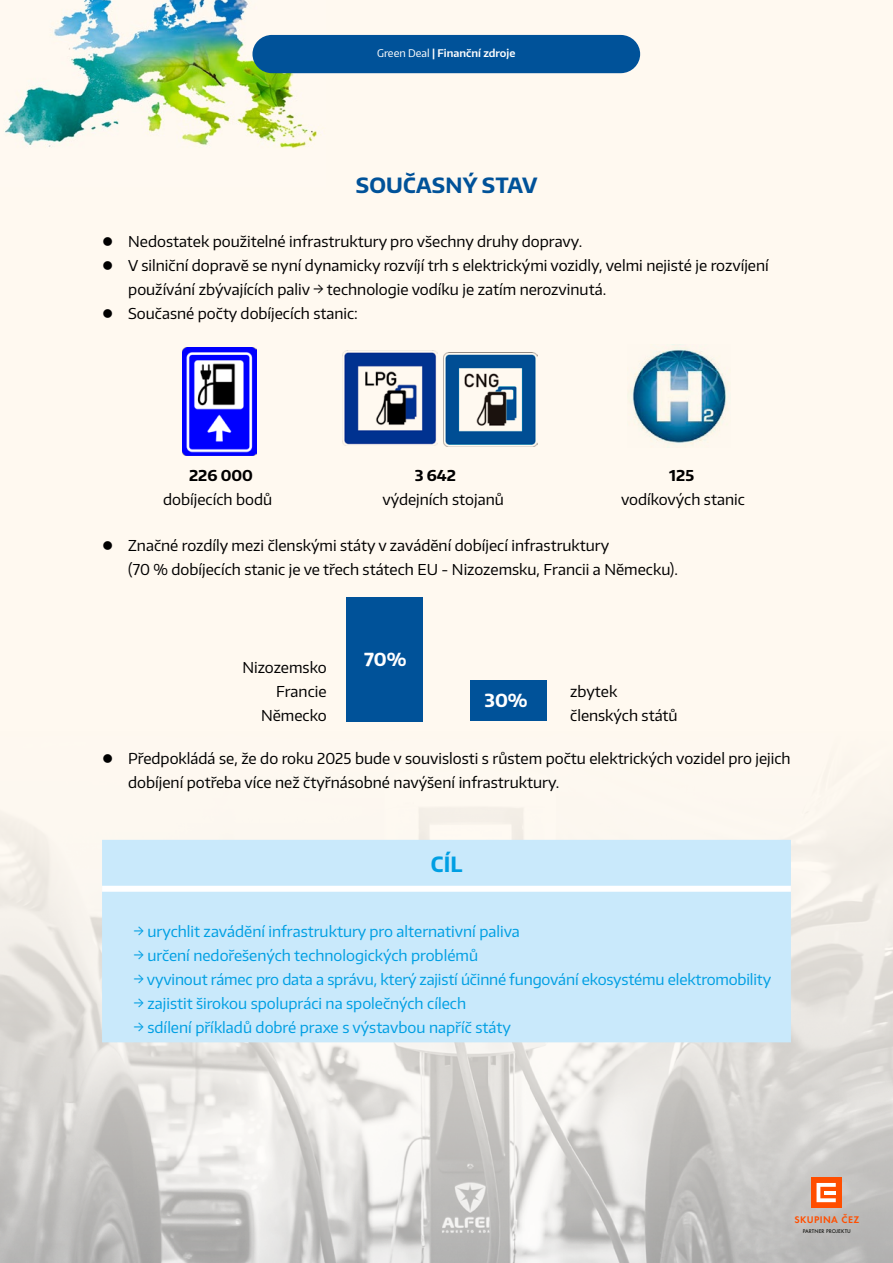
<style>
.page{position:relative;width:893px;height:1263px;background:#fff}
.page>*{position:absolute;margin:0;border:0;box-sizing:border-box;transform-origin:0 0}
.N3{font:700 21px "Encode Sans Normal";letter-spacing:.01em;color:#005299}
.N3-2{font:700 21px "Encode Sans Normal";color:#009fe3}
.Text_zaklad{font:700 18px "Encode Sans Normal";color:#fff}
.Text_zaklad-2{font:15px/24px "Encode Sans Normal";color:#000}
.Text_zaklad-3{font:15px "Encode Sans Normal";color:#009fe3}
.Text_zaklad-4{font:700 15px "Encode Sans Normal";color:#000}
.t1{font:600 10.5px "Encode Sans Normal";color:#fff}
.t2{font:600 10.05px "Futura CEZOT";letter-spacing:.04em;color:#ff4e00}
.t3{font:500 5.55px "Futura CEZOT";letter-spacing:.015em;color:#171714}
.s1{font-weight:400}
</style>
<div class="page">
<div style="left:0;top:0;width:893px;height:731px;background:#fff9f0"></div>
<img style="left:0;top:0;width:325px;height:186px">
<div style="left:252px;top:35px;width:388px;height:38px;background:#005299"></div>
<img style="left:0;top:731px;width:893px;height:532px">
<div style="left:811px;top:1177px;width:31px;height:31px;background:#ff4e00"></div>
<svg style="left:816px;top:1183px;width:20px;height:19px"></svg>
<div style="left:102px;top:840px;width:689px;height:202px;background:#c9e9fb"></div>
<div style="left:102px;top:886px;width:689px;height:6px;background:#fff"></div>
<img style="left:183px;top:347px;width:73px;height:108px">
<img style="left:444px;top:353px;width:93px;height:93px">
<img style="left:342px;top:350px;width:95px;height:96px">
<img style="left:628px;top:344px;width:102px;height:103px">
<div style="left:346px;top:597px;width:77px;height:124px;background:#005299"></div>
<div style="left:470px;top:680px;width:76px;height:41px;background:#005299"></div>
<p class="t1" style="left:377px;top:46px;width:140px"><span class="s1">Green Deal</span> | Finanční zdroje</p>
<p class="N3" style="left:356px;top:171px;width:183px">SOUČASNÝ STAV</p>
<p class="Text_zaklad-2" style="left:102px;top:228px;width:482px">● Nedostatek použitelné infrastruktury pro všechny druhy dopravy.</p>
<p class="Text_zaklad-2" style="left:128px;top:252px;width:642px;text-indent:-26px">● V silniční dopravě se nyní dynamicky rozvíjí trh s elektrickými vozidly, velmi nejisté je rozvíjení používání zbývajících paliv → technologie vodíku je zatím nerozvinutá.</p>
<p class="Text_zaklad-2" style="left:102px;top:300px;width:257px">● Současné počty dobíjecích stanic:</p>
<p class="Text_zaklad-4" style="left:189px;top:466px;width:65px">226 000</p>
<p class="Text_zaklad-4" style="left:415px;top:466px;width:43px">3 642</p>
<p class="Text_zaklad-4" style="left:669px;top:466px;width:26px">125</p>
<p class="Text_zaklad-2" style="left:163px;top:487px;width:110px">dobíjecích bodů</p>
<p class="Text_zaklad-2" style="left:382px;top:487px;width:123px">výdejních stojanů</p>
<p class="Text_zaklad-2" style="left:621px;top:487px;width:125px">vodíkových stanic</p>
<p class="Text_zaklad-2" style="left:128px;top:532px;width:551px;text-indent:-26px">● Značné rozdíly mezi členskými státy v zavádění dobíjecí infrastruktury<br>(70 % dobíjecích stanic je ve třech státech EU - Nizozemsku, Francii a Německu).</p>
<p class="Text_zaklad-2" style="left:242px;top:655px;width:86px">Nizozemsko</p>
<p class="Text_zaklad-2" style="left:276px;top:679px;width:52px">Francie</p>
<p class="Text_zaklad-2" style="left:261px;top:703px;width:67px">Německo</p>
<p class="Text_zaklad" style="left:364px;top:647px;width:44px">70%</p>
<p class="Text_zaklad" style="left:484px;top:689px;width:45px">30%</p>
<p class="Text_zaklad-2" style="left:570px;top:679px;width:109px">zbytek členských států</p>
<p class="Text_zaklad-2" style="left:128px;top:746px;width:664px;text-indent:-26px">● Předpokládá se, že do roku 2025 bude v souvislosti s růstem počtu elektrických vozidel pro jejich dobíjení potřeba více než čtyřnásobné navýšení infrastruktury.</p>
<p class="N3-2" style="left:431px;top:850px;width:33px">CÍL</p>
<p class="Text_zaklad-3" style="left:134px;top:921px;width:388px">→ urychlit zavádění infrastruktury pro alternativní paliva</p>
<p class="Text_zaklad-3" style="left:134px;top:945px;width:346px">→ určení nedořešených technologických problémů</p>
<p class="Text_zaklad-3" style="left:134px;top:969px;width:639px">→ vyvinout rámec pro data a správu, který zajistí účinné fungování ekosystému elektromobility</p>
<p class="Text_zaklad-3" style="left:134px;top:993px;width:334px">→ zajistit širokou spolupráci na společných cílech</p>
<p class="Text_zaklad-3" style="left:134px;top:1017px;width:379px">→ sdílení příkladů dobré praxe s výstavbou napříč státy</p>
<p class="t2" style="left:794px;top:1214px;width:66px">SKUPINA ČEZ</p>
<p class="t3" style="left:803px;top:1228px;width:50px">PARTNER PROJEKTU</p>
</div>
